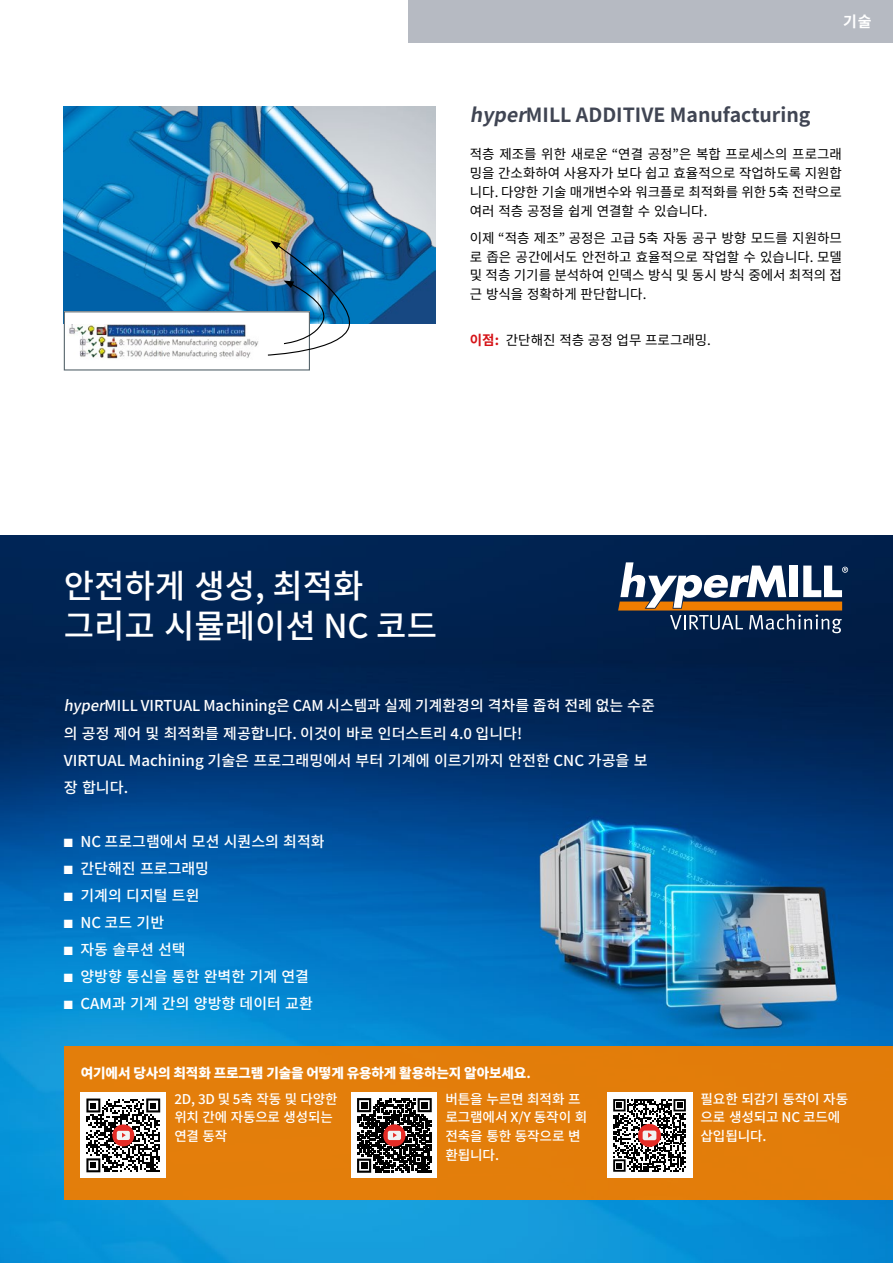
<style>
.page{position:relative;width:893px;height:1263px;background:#fff}
.page>*{position:absolute;margin:0;border:0;box-sizing:border-box;transform-origin:0 0}
.t1{font:500 33px/39.6px "Noto Sans CJ Kkr";color:#fff}
.t2{font:700 19.5px "Noto Sans CJ Kkr";color:#404553}
.t3{font:500 15px/27px "Noto Sans CJ Kkr";color:#fff}
.t4{font:700 15px "Noto Sans CJ Kkr";color:#fff}
.t5{font:13.5px/18.8px "Noto Sans CJ Kkr";color:#000;text-align:justify}
.t6{font:500 13.5px/18.8px "Noto Sans CJ Kkr";letter-spacing:-.01em;color:#fff}
.t7{font:900 13.5px/25.5px "Noto Sans CJ Kkr";letter-spacing:-.01em;color:#fff}
.s1{font-style:italic}
.s2{font-weight:700;color:#d51317}
.s3{font-weight:700}
.s4{font-weight:500}
</style>
<div class="page">
<img style="left:64px;top:106px;width:372px;height:217px">
<div style="left:408px;top:0;width:485px;height:43px;background:#b6bac2"></div>
<div style="left:64px;top:312px;width:245px;height:58px;background:#fff"></div>
<img style="left:69px;top:324px;width:190px;height:35px">
<div style="left:64px;top:311px;width:246px;height:59px;border:1px solid #58666d"></div>
<img style="left:267px;top:241px;width:88px;height:115px">
<img style="left:0;top:536px;width:893px;height:727px">
<svg style="left:618px;top:562px;width:230px;height:71px"></svg>
<div style="left:64px;top:1046px;width:829px;height:153px;background:#e37d0a"></div>
<div style="left:607px;top:1093px;width:85px;height:85px;background:#fff"></div>
<svg style="left:613px;top:1099px;width:73px;height:73px"></svg>
<div style="left:352px;top:1093px;width:85px;height:85px;background:#fff"></div>
<svg style="left:357px;top:1098px;width:75px;height:75px"></svg>
<div style="left:81px;top:1093px;width:85px;height:85px;background:#fff"></div>
<svg style="left:86px;top:1098px;width:74px;height:74px"></svg>
<p class="t4" style="left:843px;top:13px;width:30px">기술</p>
<h2 class="t2" style="left:470px;top:104px;width:342px"><span class="s1">hyper</span>MILL ADDITIVE Manufacturing</h2>
<p class="t5" style="left:470px;top:145px;width:374px">적층 제조를 위한 새로운 “연결 공정”은 복합 프로세스의 프로그래 밍을 간소화하여 사용자가 보다 쉽고 효율적으로 작업하도록 지원합 니다. 다양한 기술 매개변수와 워크플로 최적화를 위한 5축 전략으로 여러 적층 공정을 쉽게 연결할 수 있습니다.</p>
<p class="t5" style="left:470px;top:229px;width:374px">이제 “적층 제조” 공정은 고급 5축 자동 공구 방향 모드를 지원하므 로 좁은 공간에서도 안전하고 효율적으로 작업할 수 있습니다. 모델 및 적층 기기를 분석하여 인덱스 방식 및 동시 방식 중에서 최적의 접 근 방식을 정확하게 판단합니다.</p>
<p class="t5" style="left:470px;top:331px;width:243px"><span class="s2">이점:</span> 간단해진 적층 공정 업무 프로그래밍.</p>
<h1 class="t1" style="left:64px;top:567px;width:375px">안전하게 생성, 최적화 그리고 시뮬레이션 NC 코드</h1>
<p class="t3" style="left:64px;top:693px;width:593px"><span class="s1">hyper</span>MILL VIRTUAL Machining은 CAM 시스템과 실제 기계환경의 격차를 좁혀 전례 없는 수준 의 공정 제어 및 최적화를 제공합니다. 이것이 바로 인더스트리 4.0 입니다!<br>VIRTUAL Machining 기술은 프로그래밍에서 부터 기계에 이르기까지 안전한 CNC 가공을 보 장 합니다.</p>
<p class="t3" style="left:64px;top:828px;width:262px">■ NC 프로그램에서 모션 시퀀스의 최적화</p>
<p class="t3" style="left:64px;top:855px;width:147px">■ 간단해진 프로그래밍</p>
<p class="t3" style="left:64px;top:882px;width:137px">■ 기계의 디지털 트윈</p>
<p class="t3" style="left:64px;top:909px;width:102px">■ NC 코드 기반</p>
<p class="t3" style="left:64px;top:936px;width:123px">■ 자동 솔루션 선택</p>
<p class="t3" style="left:64px;top:963px;width:247px">■ 양방향 통신을 통한 완벽한 기계 연결</p>
<p class="t3" style="left:64px;top:990px;width:251px">■ CAM과 기계 간의 양방향 데이터 교환</p>
<p class="t7" style="left:174px;top:1061px;width:358px;text-indent:-94px">여기에서 당사의 최적화 프로그램 기술을 어떻게 유용하게 활용하는지 알아보세요<span class="s3">.<br></span><span class="s4">2D, 3D 및 5축 작동 및 다양한</span></p>
<p class="t6" style="left:174px;top:1108px;width:160px">위치 간에 자동으로 생성되는 연결 동작</p>
<p class="t6" style="left:445px;top:1089px;width:143px">버튼을 누르면 최적화 프 로그램에서 X/Y 동작이 회 전축을 통한 동작으로 변 환됩니다.</p>
<p class="t6" style="left:701px;top:1089px;width:149px">필요한 되감기 동작이 자동 으로 생성되고 NC 코드에 삽입됩니다.</p>
</div>
